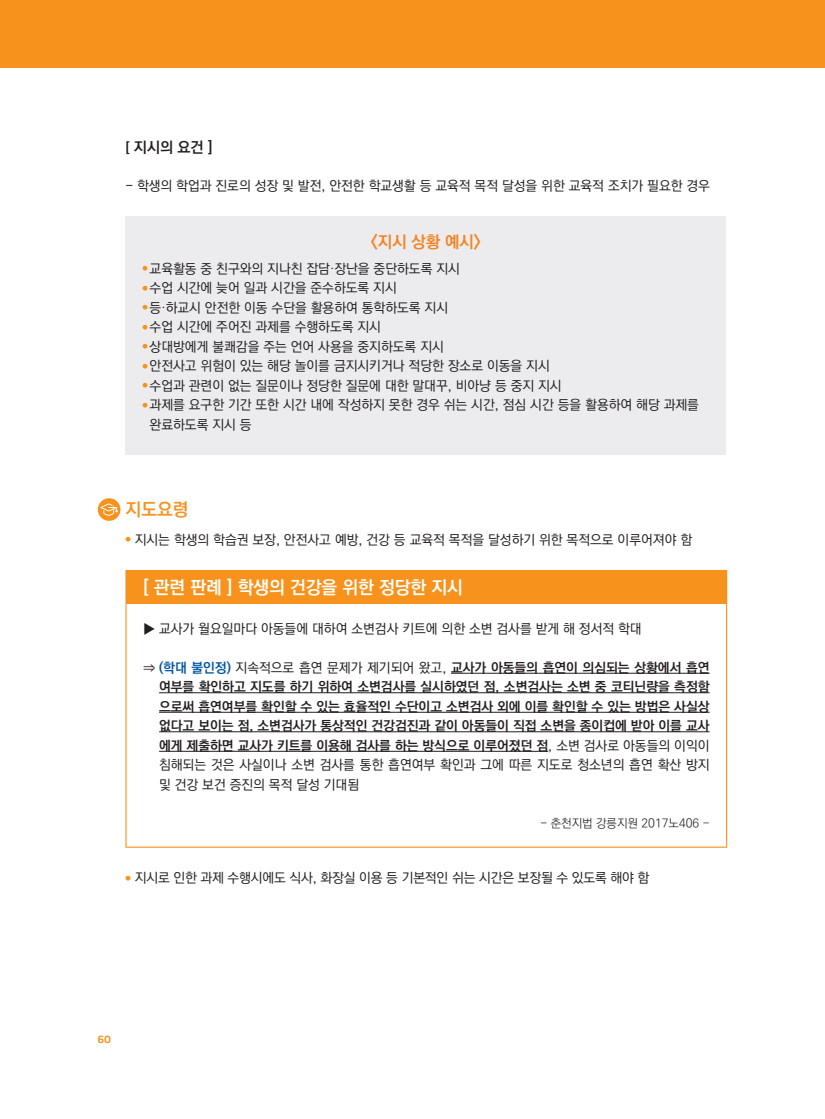
<style>
.page{position:relative;width:825px;height:1119px;background:#fff}
.page>*{position:absolute;margin:0;border:0;box-sizing:border-box;transform-origin:0 0}
.t1{font:18px "Ko Pub World Dotum PB";color:#fff}
.t2{font:18px "Ko Pub World Dotum PB";color:#f7931d}
.t3{font:16.5px "Ko Pub World Dotum PB";color:#f58220}
.타이틀_들여쓰기{font:15px "Ko Pub World Dotum PB";color:#231f20}
.타이틀_들여쓰기-2{font:13.5px/19.5px "Ko Pub World Dotum PM";color:#231f20}
.t4{font:13.5px/19.5px "Ko Pub World Dotum PB";color:#231f20;text-align:justify}
.t5{font:12px "Ko Pub World Dotum PL";color:#231f20}
.t6{font:10.5px "KOFIH Dr LEEJWOTF B";color:#f7931d}
.s1{font-size:13.5px}
.s2{font-family:"Ko Pub World Dotum PM"}
.s3{color:#0155a2}
</style>
<div class="page">
<div style="left:0;top:0;width:825px;height:67px;background:#f7931d"></div>
<div style="left:125px;top:217px;width:601px;height:238px;background:#ececee"></div>
<div style="left:98px;top:498px;width:22px;height:23px;background:#f7931d;border-radius:50%"></div>
<svg style="left:100px;top:503px;width:18px;height:12px"></svg>
<div style="left:126px;top:570px;width:601px;height:34px;background:#f7931d"></div>
<hr style="left:125px;top:570px;width:602px;height:1px;background:#f7931d">
<hr style="left:125px;top:571px;width:2px;height:33px;background:#f7931d">
<hr style="left:125px;top:604px;width:2px;height:242px;background:#f7931d">
<hr style="left:726px;top:604px;width:1px;height:242px;background:#f7931d">
<hr style="left:125px;top:846px;width:602px;height:1px;background:#f7931d">
<hr style="left:451px;top:672px;width:259px;height:1px;background:#231f20">
<hr style="left:159px;top:692px;width:551px;height:1px;background:#231f20">
<hr style="left:159px;top:711px;width:551px;height:1px;background:#231f20">
<hr style="left:159px;top:731px;width:551px;height:1px;background:#231f20">
<hr style="left:159px;top:750px;width:389px;height:1px;background:#231f20">
<p class="타이틀_들여쓰기" style="left:125px;top:137px;width:89px"><span class="s1">[</span> 지시의 요건 ]</p>
<p class="타이틀_들여쓰기-2" style="left:125px;top:177px;width:586px">- 학생의 학업과 진로의 성장 및 발전, 안전한 학교생활 등 교육적 목적 달성을 위한 교육적 조치가 필요한 경우</p>
<p class="t3" style="left:371px;top:230px;width:111px">&lt;지시 상황 예시&gt;</p>
<p class="타이틀_들여쓰기-2" style="left:142px;top:259px;width:319px"><sup>●</sup> 교육활동 중 친구와의 지나친 잡담·장난을 중단하도록 지시</p>
<p class="타이틀_들여쓰기-2" style="left:142px;top:278px;width:256px"><sup>●</sup> 수업 시간에 늦어 일과 시간을 준수하도록 지시</p>
<p class="타이틀_들여쓰기-2" style="left:142px;top:298px;width:307px"><sup>●</sup> 등·하교시 안전한 이동 수단을 활용하여 통학하도록 지시</p>
<p class="타이틀_들여쓰기-2" style="left:142px;top:317px;width:240px"><sup>●</sup> 수업 시간에 주어진 과제를 수행하도록 지시</p>
<p class="타이틀_들여쓰기-2" style="left:142px;top:337px;width:303px"><sup>●</sup> 상대방에게 불쾌감을 주는 언어 사용을 중지하도록 지시</p>
<p class="타이틀_들여쓰기-2" style="left:142px;top:356px;width:409px"><sup>●</sup> 안전사고 위험이 있는 해당 놀이를 금지시키거나 적당한 장소로 이동을 지시</p>
<p class="타이틀_들여쓰기-2" style="left:142px;top:376px;width:421px"><sup>●</sup> 수업과 관련이 없는 질문이나 정당한 질문에 대한 말대꾸, 비아냥 등 중지 지시</p>
<p class="타이틀_들여쓰기-2" style="left:150px;top:395px;width:551px;text-indent:-7px"><sup>●</sup> 과제를 요구한 기간 또한 시간 내에 작성하지 못한 경우 쉬는 시간, 점심 시간 등을 활용하여 해당 과제를 완료하도록 지시 등</p>
<p class="t2" style="left:126px;top:496px;width:64px">지도요령</p>
<p class="타이틀_들여쓰기-2" style="left:125px;top:530px;width:568px"><sup>●</sup> 지시는 학생의 학습권 보장, 안전사고 예방, 건강 등 교육적 목적을 달성하기 위한 목적으로 이루어져야 함</p>
<p class="t1" style="left:143px;top:574px;width:321px">[ 관련 판례 ] 학생의 건강을 위한 정당한 지시</p>
<p class="타이틀_들여쓰기-2" style="left:143px;top:619px;width:500px">▶ 교사가 월요일마다 아동들에 대하여 소변검사 키트에 의한 소변 검사를 받게 해 정서적 학대</p>
<p class="t4" style="left:159px;top:658px;width:552px;text-indent:-16px"><span class="s2">⇒</span> <span class="s3">(학대 불인정)</span> <span class="s2">지속적으로 흡연 문제가 제기되어 왔고,</span> 교사가 아동들의 흡연이 의심되는 상황에서 흡연 여부를 확인하고 지도를 하기 위하여 소변검사를 실시하였던 점, 소변검사는 소변 중 코티닌량을 측정함 으로써 흡연여부를 확인할 수 있는 효율적인 수단이고 소변검사 외에 이를 확인할 수 있는 방법은 사실상 없다고 보이는 점, 소변검사가 통상적인 건강검진과 같이 아동들이 직접 소변을 종이컵에 받아 이를 교사 에게 제출하면 교사가 키트를 이용해 검사를 하는 방식으로 이루어졌던 점<span class="s2">, 소변 검사로 아동들의 이익이 침해되는 것은 사실이나 소변 검사를 통한 흡연여부 확인과 그에 따른 지도로 청소년의 흡연 확산 방지 및 건강 보건 증진의 목적 달성 기대됨</span></p>
<p class="t5" style="left:540px;top:814px;width:171px">- 춘천지법 강릉지원 2017노406 -</p>
<p class="타이틀_들여쓰기-2" style="left:125px;top:868px;width:525px"><sup>●</sup> 지시로 인한 과제 수행시에도 식사, 화장실 이용 등 기본적인 쉬는 시간은 보장될 수 있도록 해야 함</p>
<p class="t6" style="left:98px;top:1031px;width:15px">60</p>
</div>
